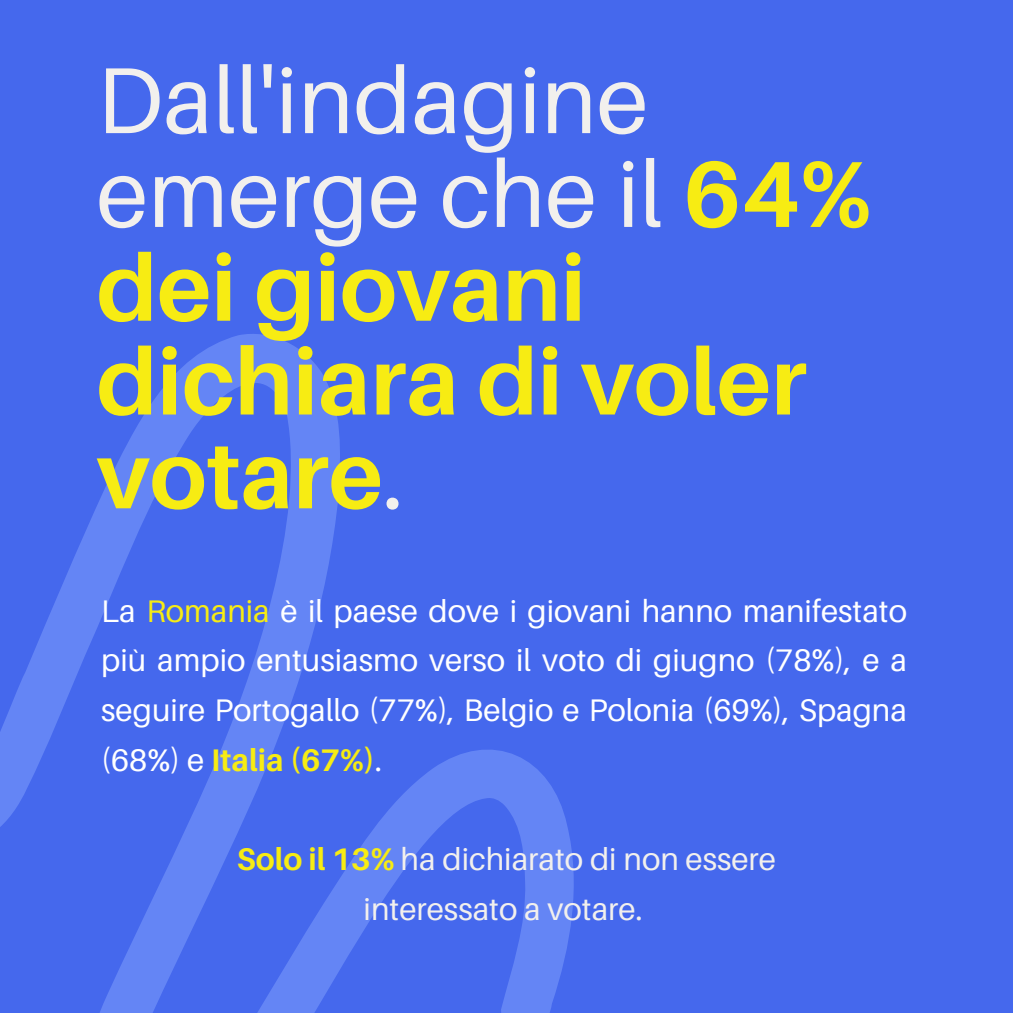
<style>
.page{position:relative;width:1013px;height:1013px;background:#fff}
.page>*{position:absolute;margin:0;border:0;box-sizing:border-box;transform-origin:0 0}
.t1{font:700 93.75px/93.8px "Aileron";color:#f7ec13}
.t2{font:31.25px/49.8px "Aileron";color:#fff;text-align:justify}
.t3{font:31.25px/49.8px "Aileron";color:#f2f0ed;text-align:center}
.s1{font-weight:400;color:#f2f0ed}
.s2{color:#f7ec13}
.s3{font-weight:700;color:#f7ec13}
</style>
<div class="page">
<div style="left:0;top:0;width:1012px;height:1012px;background:#4568ed"></div>
<svg style="left:0;top:334px;width:574px;height:678px"></svg>
<h1 class="t1" style="left:97px;top:52px;width:776px"><span class="s1">Dall'indagine emerge che il</span> 64% dei giovani dichiara di voler votare<span class="s1">.</span></h1>
<p class="t2" style="left:101px;top:585px;width:807px">La <span class="s2">Romania</span> è il paese dove i giovani hanno manifestato più ampio entusiasmo verso il voto di giugno (78%), e a seguire Portogallo (77%), Belgio e Polonia (69%), Spagna (68%) e <span class="s3">Italia (67%)</span>.</p>
<p class="t3" style="left:237px;top:833px;width:541px"><span class="s3">Solo il 13%</span> ha dichiarato di non essere interessato a votare.</p>
</div>
